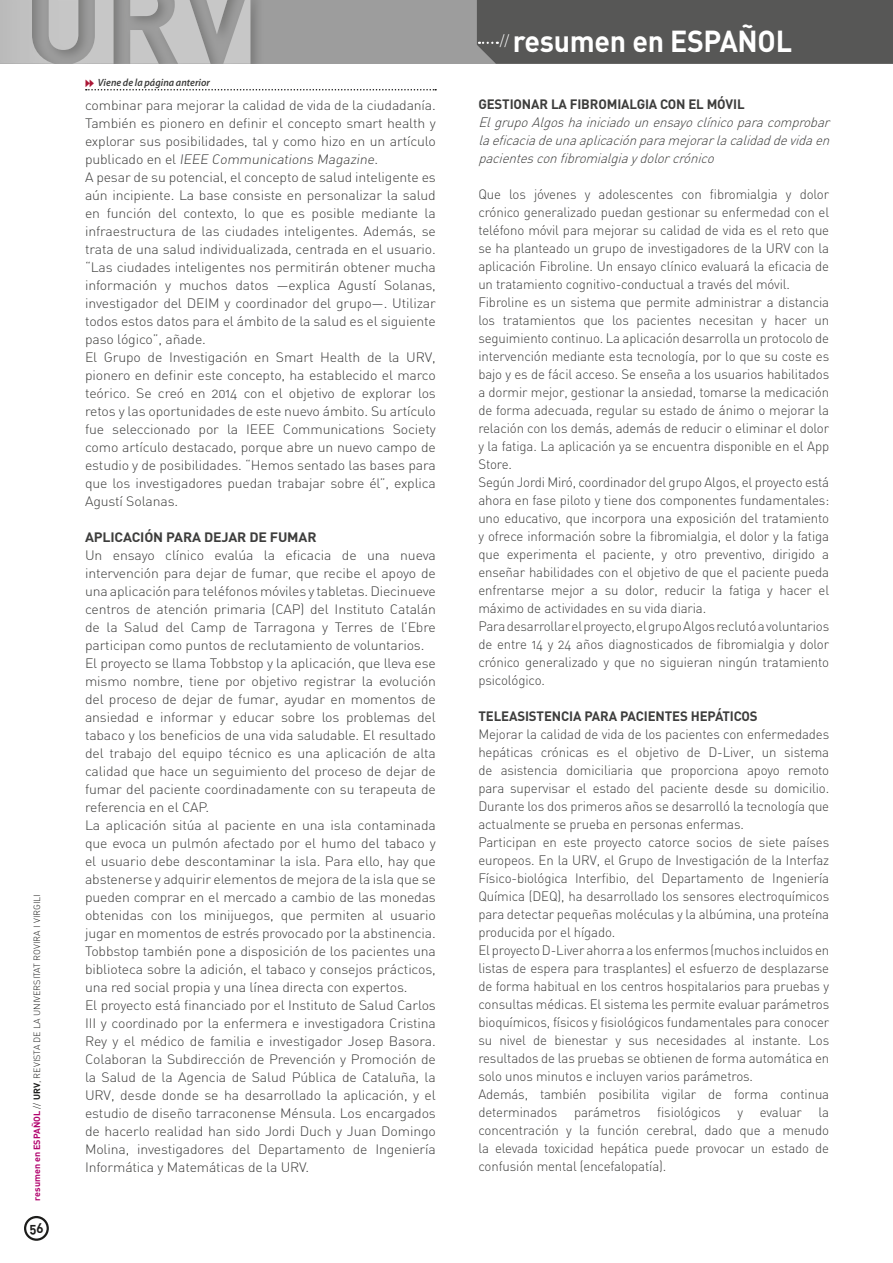
<style>
.page{position:relative;width:893px;height:1263px;background:#fff}
.page>*{position:absolute;margin:0;border:0;box-sizing:border-box;transform-origin:0 0}
.t1{font:30px "DIN Bold Alternate";letter-spacing:-.01em;color:#fff;scale:.95 1}
.t2{font:13.5px/18px "DIN Light Alternate";letter-spacing:-.01em;color:#3d3d3c;scale:1.04 1}
.t3{font:13.5px/18px "DIN Light Alternate";letter-spacing:-.01em;color:#3d3d3c}
.t4{font:italic 13.5px/18px "DIN Light Alternate";color:#3d3d3c;text-align:justify}
.t5{font:700 13.5px "DIN Pro";letter-spacing:-.01em;color:#3d3d3c}
.t6{font:700 13.5px "DIN Pro";letter-spacing:-.01em;color:#3d3d3c;scale:1.04 1}
.t7{font:13.5px "DIN Bold Alternate";color:#1d1d1b;scale:.95 1}
.t8{font:italic 600 10.5px "Myriad Pro";letter-spacing:.005em;color:#3d3d3c;scale:.95 1}
.t9{font:9px "DIN Light Alternate";color:#1d1d1b}
.s1{font-family:"DIN Bold Alternate";color:#b2056f}
.s2{font-family:"DIN Bold Alternate"}
.s3{font-family:"Guifxv 2 Transports";font-weight:400;font-style:normal;color:#ab1736}
</style>
<div class="page">
<div style="left:0;top:0;width:893px;height:64px;background:#9d9d9d"></div>
<div style="left:0;top:0;width:264px;height:64px;background:#1d1d1b;opacity:.75"></div>
<img style="left:0;top:0;width:250px;height:64px">
<div style="left:477px;top:0;width:416px;height:64px;background:#575756"></div>
<div style="left:24px;top:1216px;width:25px;height:25px;border:2px solid #1d1d1b;border-radius:50%"></div>
<svg style="left:86px;top:89px;width:350px;height:1px"></svg>
<p class="t9" style="left:31px;top:1201px;width:308px;rotate:-90deg"><span class="s1">resumen en ESPAÑOL</span> // <span class="s2">URV</span>, REVISTA DE LA UNIVERSITAT ROVIRA I VIRGILI</p>
<p class="t7" style="left:29px;top:1219px;width:16px">56</p>
<p class="t8" style="left:85px;top:76px;width:133px"><span class="s3">6</span> Viene de la página anterior</p>
<p class="t2" style="left:85px;top:96px;width:339px">combinar para mejorar la calidad de vida de la ciudadanía.<br>También es pionero en definir el concepto smart health y explorar sus posibilidades, tal y como hizo en un artículo p u b li ca d o e n e l IEEE Communications Magazine.<br>A pesar de su potencial, el concepto de salud inteligente es aún incipiente. La base consiste en personalizar la salud en función del contexto, lo que es posible mediante la infraestructura de las ciudades inteligentes. Además, se trata de una salud individualizada, centrada en el usuario. “Las ciudades inteligentes nos permitirán obtener mucha información y muchos datos —explica Agustí Solanas, investigador del DEIM y coordinador del grupo—. Utilizar todos estos datos para el ámbito de la salud es el siguiente paso lógico”, añade.<br>El Grupo de Investigación en Smart Health de la URV, pionero en definir este concepto, ha establecido el marco teórico. Se creó en 2014 con el objetivo de explorar los retos y las oportunidades de este nuevo ámbito. Su artículo fue seleccionado por la IEEE Communications Society como artículo destacado, porque abre un nuevo campo de estudio y de posibilidades. “Hemos sentado las bases para que los investigadores puedan trabajar sobre él”, explica Agustí Solanas.</p>
<p class="t6" style="left:85px;top:528px;width:224px">APLICACIÓN PARA DEJAR DE FUMAR</p>
<p class="t2" style="left:85px;top:546px;width:339px">Un ensayo clínico evalúa la eficacia de una nueva intervención para dejar de fumar, que recibe el apoyo de una aplicación para teléfonos móviles y tabletas. Diecinueve centros de atención primaria (CAP) del Instituto Catalán de la Salud del Camp de Tarragona y Terres de l’Ebre participan como puntos de reclutamiento de voluntarios.<br>El proyecto se llama Tobbstop y la aplicación, que lleva ese mismo nombre, tiene por objetivo registrar la evolución del proceso de dejar de fumar, ayudar en momentos de ansiedad e informar y educar sobre los problemas del tabaco y los beneficios de una vida saludable. El resultado del trabajo del equipo técnico es una aplicación de alta calidad que hace un seguimiento del proceso de dejar de fumar del paciente coordinadamente con su terapeuta de referencia en el CAP.<br>La aplicación sitúa al paciente en una isla contaminada que evoca un pulmón afectado por el humo del tabaco y el usuario debe descontaminar la isla. Para ello, hay que abstenerse y adquirir elementos de mejora de la isla que se pueden comprar en el mercado a cambio de las monedas obtenidas con los minijuegos, que permiten al usuario jugar en momentos de estrés provocado por la abstinencia.<br>Tobbstop también pone a disposición de los pacientes una biblioteca sobre la adición, el tabaco y consejos prácticos, una red social propia y una línea directa con expertos.<br>El proyecto está financiado por el Instituto de Salud Carlos III y coordinado por la enfermera e investigadora Cristina Rey y el médico de familia e investigador Josep Basora.<br>Colaboran la Subdirección de Prevención y Promoción de la Salud de la Agencia de Salud Pública de Cataluña, la URV, desde donde se ha desarrollado la aplicación, y el estudio de diseño tarraconense Ménsula. Los encargados de hacerlo realidad han sido Jordi Duch y Juan Domingo Molina, investigadores del Departamento de Ingeniería Informática y Matemáticas de la URV.</p>
<h1 class="t1" style="left:500px;top:22px;width:309px"><sup>//</sup> resumen en ESPAÑOL</h1>
<p class="t5" style="left:478px;top:95px;width:268px">GESTIONAR LA FIBROMIALGIA CON EL MÓVIL</p>
<p class="t4" style="left:478px;top:113px;width:357px">ElgrupoAlgoshainiciadounensayoclínicoparacomprobar laeficaciadeunaaplicaciónparamejorarlacalidaddevidaen pacientesconfibromialgiaydolorcrónico</p>
<p class="t3" style="left:478px;top:185px;width:352px">Que los jóvenes y adolescentes con fibromialgia y dolor crónico generalizado puedan gestionar su enfermedad con el teléfono móvil para mejorar su calidad de vida es el reto que se ha planteado un grupo de investigadores de la URV con la aplicación Fibroline. Un ensayo clínico evaluará la eficacia de un tratamiento cognitivo-conductual a través del móvil.<br>Fibroline es un sistema que permite administrar a distancia los tratamientos que los pacientes necesitan y hacer un seguimiento continuo. La aplicación desarrolla un protocolo de intervención mediante esta tecnología, por lo que su coste es bajo y es de fácil acceso. Se enseña a los usuarios habilitados a dormir mejor, gestionar la ansiedad, tomarse la medicación de forma adecuada, regular su estado de ánimo o mejorar la relación con los demás, además de reducir o eliminar el dolor y la fatiga. La aplicación ya se encuentra disponible en el App Store.<br>Según Jordi Miró, coordinador del grupo Algos, el proyecto está ahora en fase piloto y tiene dos componentes fundamentales: uno educativo, que incorpora una exposición del tratamiento y ofrece información sobre la fibromialgia, el dolor y la fatiga que experimenta el paciente, y otro preventivo, dirigido a enseñar habilidades con el objetivo de que el paciente pueda enfrentarse mejor a su dolor, reducir la fatiga y hacer el máximo de actividades en su vida diaria.<br>Para desarrollar el proyecto, el grupo Algos reclutó a voluntarios de entre 14 y 24 años diagnosticados de fibromialgia y dolor crónico generalizado y que no siguieran ningún tratamiento psicológico.</p>
<p class="t5" style="left:478px;top:707px;width:281px">TELEASISTENCIA PARA PACIENTES HEPÁTICOS</p>
<p class="t3" style="left:478px;top:725px;width:352px">Mejorar la calidad de vida de los pacientes con enfermedades hepáticas crónicas es el objetivo de D-Liver, un sistema de asistencia domiciliaria que proporciona apoyo remoto para supervisar el estado del paciente desde su domicilio.<br>Durante los dos primeros años se desarrolló la tecnología que actualmente se prueba en personas enfermas.<br>Participan en este proyecto catorce socios de siete países europeos. En la URV, el Grupo de Investigación de la Interfaz Físico-biológica Interfibio, del Departamento de Ingeniería Química (DEQ), ha desarrollado los sensores electroquímicos para detectar pequeñas moléculas y la albúmina, una proteína producida por el hígado.<br>El proyecto D-Liver ahorra a los enfermos (muchos incluidos en listas de espera para trasplantes) el esfuerzo de desplazarse de forma habitual en los centros hospitalarios para pruebas y consultas médicas. El sistema les permite evaluar parámetros bioquímicos, físicos y fisiológicos fundamentales para conocer su nivel de bienestar y sus necesidades al instante. Los resultados de las pruebas se obtienen de forma automática en solo unos minutos e incluyen varios parámetros.<br>Además, también posibilita vigilar de forma continua determinados parámetros fisiológicos y evaluar la concentración y la función cerebral, dado que a menudo la elevada toxicidad hepática puede provocar un estado de confusión mental (encefalopatía).</p>
</div>
